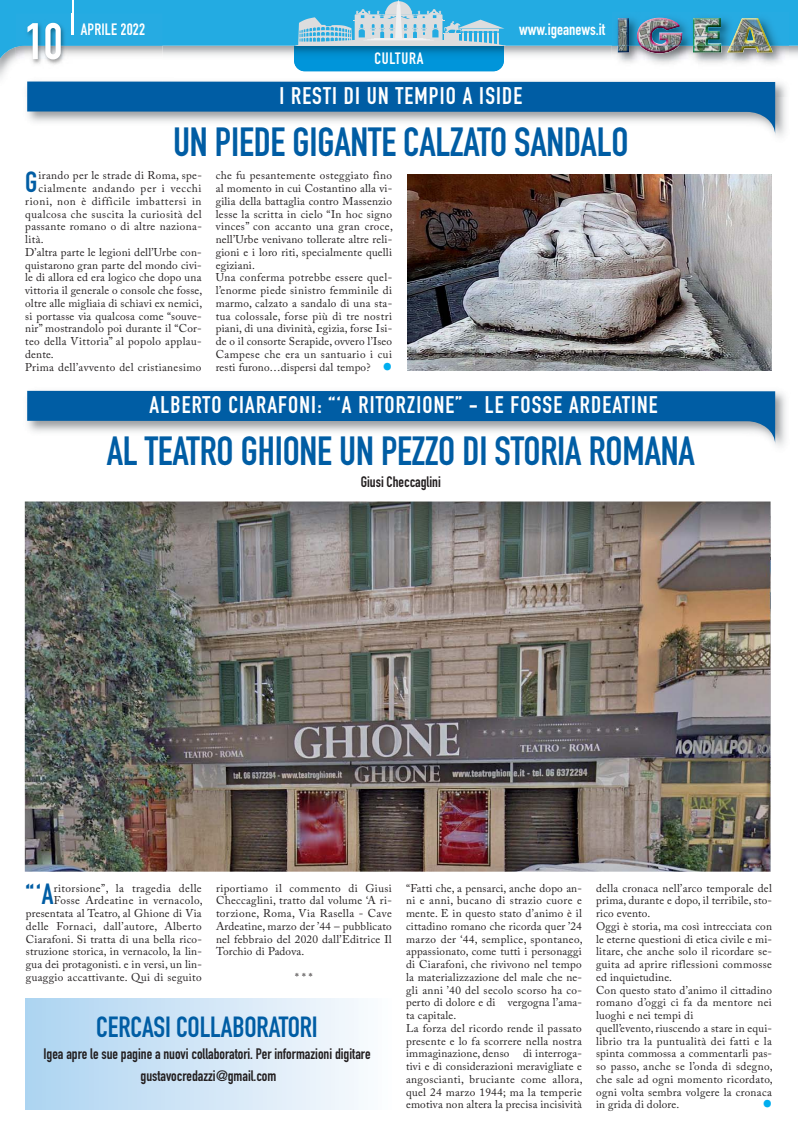
<style>
.page{position:relative;width:798px;height:1134px;background:#fff}
.page>*{position:absolute;margin:0;border:0;box-sizing:border-box;transform-origin:0 0}
.t1{font:700 50.62px "DIN Condensed";color:#fff}
.t2{font:700 40.12px "DIN Condensed";letter-spacing:-.005em;color:#005da4}
.t3{font:700 28.75px "DIN Condensed";letter-spacing:-.005em;color:#005da4}
.t4{font:700 23.75px "DIN Condensed";letter-spacing:.05em;color:#fff}
.t5{font:700 16.25px "DIN Condensed";letter-spacing:.01em;color:#fff}
.t6{font:700 16.25px "DIN Condensed";letter-spacing:.05em;color:#fff}
.t7{font:700 15px/21.8px "DIN Condensed";color:#231f20;text-align:center}
.t8{font:11.25px/12.8px "Adobe Caslon Pro";letter-spacing:.02em;color:#231f20}
.t9{font:11.25px "Adobe Caslon Pro";letter-spacing:.05em;color:#231f20}
.t10{font:11.25px "Adobe Caslon Pro";letter-spacing:.04em;color:#231f20}
.t11{font:11.25px "Apple SD Gothic Neo Medium KS Cpc EUC H";color:#00aeef;scale:.95 1}
.s1{font-family:"Apple SD Gothic Neo Medium KS Cpc EUC H";color:#00aeef}
</style>
<div class="page">
<div style="left:26px;top:998px;width:365px;height:111px;background:linear-gradient(to right,#acd3f1,#fbfcfe)"></div>
<svg style="left:0;top:0;width:797px;height:78px;fill:#23abe2"></svg>
<svg style="left:285px;top:0;width:227px;height:46px;background:#74c1e0"></svg>
<hr style="left:72px;top:0;width:1px;height:35px;background:#fff">
<img style="left:611px;top:12px;width:177px;height:57px">
<img style="left:640px;top:46px;width:38px;height:7px">
<img style="left:634px;top:17px;width:48px;height:29px">
<img style="left:726px;top:46px;width:46px;height:7px">
<img style="left:729px;top:18px;width:40px;height:28px">
<img style="left:692px;top:18px;width:29px;height:35px">
<svg style="left:617px;top:46px;width:11px;height:7px"></svg>
<img style="left:617px;top:18px;width:11px;height:28px">
<img style="left:16px;top:13px;width:146px;height:65px">
<svg style="left:72px;top:13px;width:1px;height:22px"></svg>
<svg style="left:81px;top:23px;width:64px;height:12px"></svg>
<img style="left:162px;top:76px;width:628px;height:61px">
<img style="left:22px;top:76px;width:140px;height:21px">
<svg style="left:27px;top:82px;width:747px;height:53px;fill:#005da4"></svg>
<img style="left:27px;top:390px;width:759px;height:56px">
<svg style="left:27px;top:391px;width:747px;height:53px;fill:#005da4"></svg>
<img style="left:407px;top:175px;width:364px;height:195px">
<img style="left:25px;top:501px;width:745px;height:371px">
<h1 class="t1" style="left:25px;top:23px;width:39px">10</h1>
<h3 class="t5" style="left:519px;top:23px;width:88px">www.igeanews.it</h3>
<h3 class="t4" style="left:279px;top:87px;width:244px">I RESTI DI UN TEMPIO A ISIDE</h3>
<h3 class="t5" style="left:81px;top:23px;width:66px">APRILE 2022</h3>
<h3 class="t6" style="left:374px;top:53px;width:51px">CULTURA</h3>
<h2 class="t2" style="left:173px;top:127px;width:457px">UN PIEDE GIGANTE CALZATO SANDALO</h2>
<h3 class="t3" style="left:25px;top:172px;width:14px">G</h3>
<p class="t8" style="left:39px;top:170px;width:165px">irando per le strade di Roma, spe-</p>
<p class="t9" style="left:39px;top:184px;width:164px">cialmente andando per i vecchi</p>
<p class="t9" style="left:25px;top:197px;width:178px">rioni, non è difficile imbattersi in</p>
<p class="t10" style="left:25px;top:210px;width:178px">qualcosa che suscita la curiosità del</p>
<p class="t8" style="left:25px;top:221px;width:178px">passante romano o di altre naziona-</p>
<p class="t8" style="left:25px;top:234px;width:20px">lità.</p>
<p class="t8" style="left:25px;top:247px;width:178px">D’altra parte le legioni dell’Urbe con-</p>
<p class="t8" style="left:25px;top:260px;width:178px">quistarono gran parte del mondo civi-</p>
<p class="t8" style="left:25px;top:272px;width:178px">le di allora ed era logico che dopo una</p>
<p class="t8" style="left:25px;top:285px;width:178px">vittoria il generale o console che fosse,</p>
<p class="t8" style="left:25px;top:298px;width:178px">oltre alle migliaia di schiavi ex nemici,</p>
<p class="t8" style="left:25px;top:311px;width:178px">si portasse via qualcosa come “souve-</p>
<p class="t8" style="left:25px;top:323px;width:178px">nir” mostrandolo poi durante il “Cor-</p>
<p class="t8" style="left:25px;top:336px;width:178px">teo della Vittoria” al popolo applau-</p>
<p class="t8" style="left:25px;top:349px;width:30px">dente.</p>
<p class="t8" style="left:25px;top:362px;width:178px">Prima dell’avvento del cristianesimo</p>
<p class="t8" style="left:216px;top:170px;width:178px">che fu pesantemente osteggiato fino al momento in cui Costantino alla vi&shy;gilia della battaglia contro Massenzio lesse la scritta in cielo “In hoc signo vinces” con accanto una gran croce, nell’Urbe venivano tollerate altre reli&shy;gioni e i loro riti, specialmente quelli egiziani.<br>Una conferma potrebbe essere quel&shy;l’enorme piede sinistro femminile di marmo, calzato a sandalo di una sta&shy;tua colossale, forse più di tre nostri piani, di una divinità, egizia, forse Isi&shy;de o il consorte Serapide, ovvero l’Iseo Campese che era un santuario i cui resti furono…dispersi dal tempo? <span class="s1">●</span></p>
<h3 class="t4" style="left:149px;top:396px;width:509px">ALBERTO CIARAFONI: “‘A RITORZIONE” - LE FOSSE ARDEATINE</h3>
<h2 class="t2" style="left:107px;top:436px;width:589px">AL TEATRO GHIONE UN PEZZO DI STORIA ROMANA</h2>
<h3 class="t7" style="left:360px;top:472px;width:82px">Giusi Checcaglini</h3>
<p class="t8" style="left:26px;top:882px;width:178px;text-align:right">ritorsione”, la tragedia delle Fosse Ardeatine in vernacolo, presentata al Teatro, al Ghione di Via delle Fornaci, dall’autore, Alberto Ciarafoni. Si tratta di una bella rico&shy;struzione storica, in vernacolo, la lin&shy;gua dei protagonisti. e in versi, un lin&shy;guaggio accattivante. Qui di seguito</p>
<p class="t8" style="left:216px;top:882px;width:177px;text-align:justify">riportiamo il commento di Giusi Checcaglini, tratto dal volume ‘A ri&shy;torzione, Roma, Via Rasella - Cave Ardeatine, marzo der ’44 – pubblicato nel febbraio del 2020 dall’Editrice Il Torchio di Padova.</p>
<h3 class="t3" style="left:26px;top:884px;width:29px">“‘A</h3>
<p class="t8" style="left:295px;top:972px;width:19px">* * *</p>
<h3 class="t3" style="left:96px;top:1017px;width:223px">CERCASI COLLABORATORI</h3>
<h3 class="t7" style="left:43px;top:1044px;width:328px">Igea apre le sue pagine a nuovi collaboratori. Per informazioni digitare gustavocredazzi@gmail.com</h3>
<p class="t8" style="left:406px;top:882px;width:178px">“Fatti che, a pensarci, anche dopo an&shy;ni e anni, bucano di strazio cuore e mente. E in questo stato d’animo è il cittadino romano che ricorda quer ’24 marzo der ‘44, semplice, spontaneo, appassionato, come tutti i personaggi di Ciarafoni, che rivivono nel tempo la materializzazione del male che ne&shy;gli anni ’40 del secolo scorso ha co&shy;perto di dolore e di vergogna l’ama&shy;ta capitale.<br>La forza del ricordo rende il passato presente e lo fa scorrere nella nostra immaginazione, denso di interroga&shy;tivi e di considerazioni meravigliate e angoscianti, bruciante come allora, quel 24 marzo 1944; ma la temperie emotiva non altera la precisa incisività</p>
<p class="t8" style="left:596px;top:882px;width:178px">della cronaca nell’arco temporale del prima, durante e dopo, il terribile, sto&shy;rico evento.<br>Oggi è storia, ma così intrecciata con le eterne questioni di etica civile e mi&shy;litare, che anche solo il ricordare se&shy;guita ad aprire riflessioni commosse ed inquietudine.<br>Con questo stato d’animo il cittadino romano d’oggi ci fa da mentore nei luoghi e nei tempi di<br>quell’evento, riuscendo a stare in equi&shy;librio tra la puntualità dei fatti e la spinta commossa a commentarli pas&shy;so passo, anche se l’onda di sdegno, che sale ad ogni momento ricordato, ogni volta sembra volgere la cronaca in grida di dolore.</p>
<p class="t11" style="left:762px;top:1100px;width:11px">●</p>
</div>
